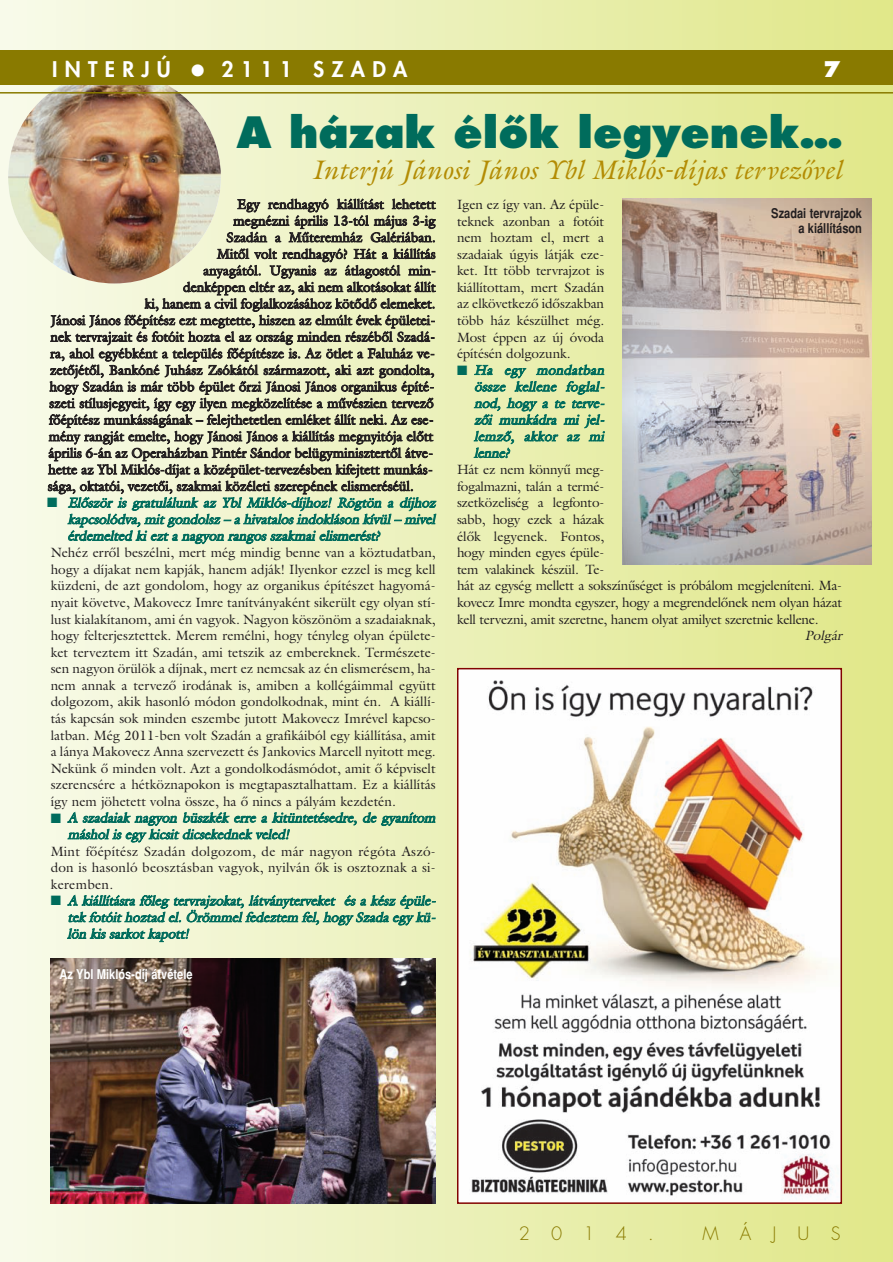
<style>
.page{position:relative;width:893px;height:1262px;background:#fff}
.page>*{position:absolute;margin:0;border:0;box-sizing:border-box;transform-origin:0 0}
.t1{font:700 42px "Futura AH Extra";color:#006c5c}
.t2{font:27px "Galliard AH Italic";color:#b38c04}
.t3{font:800 21px "H Futura";letter-spacing:.345em;color:#fff}
.t4{font:700 21px "H Futura Extra";color:#fff}
.t5{font:300 18px "H Futura";letter-spacing:1.18em;color:#897a00}
.t6{font:13.5px/16.6px "Galliard AH";color:#231f20;text-align:justify}
.t7{font:italic 13.5px/16.6px "Galliard AH";color:#006c5c;text-align:justify}
.t8{font:13.5px/16.6px "Galliard AH";letter-spacing:-.02em;color:#231f20}
.t9{font:700 13.5px/15px "H Helvetica Narrow";color:#231f20;text-align:right}
.t10{font:700 13.5px "H Helvetica Narrow";color:#fff}
.t11{font:italic 13.5px "Galliard AH";color:#231f20}
</style>
<div class="page">
<div style="left:0;top:0;width:892px;height:1261px;background:linear-gradient(to right,#f7faea,#dfe688)"></div>
<img style="left:460px;top:671px;width:379px;height:529px">
<div style="left:457px;top:668px;width:385px;height:535px;border:2px solid #820401"></div>
<img style="left:622px;top:199px;width:249px;height:366px">
<img style="left:8px;top:71px;width:213px;height:212px;border-radius:50%">
<div style="left:0;top:50px;width:892px;height:34px;background:#897a00"></div>
<hr style="left:0;top:92px;width:892px;height:2px;background:#897a00">
<img style="left:51px;top:958px;width:384px;height:245px">
<h3 class="t3" style="left:52px;top:59px;width:120px">INTERJÚ</h3>
<h3 class="t3" style="left:221px;top:59px;width:187px">2111 SZADA</h3>
<h3 class="t4" style="left:823px;top:60px;width:19px">7</h3>
<h1 class="t1" style="left:237px;top:114px;width:606px">A házak élôk legyenek…</h1>
<h2 class="t2" style="left:311px;top:160px;width:532px">Interjú Jánosi János Ybl Miklós-díjas tervezôvel</h2>
<p class="t6" style="left:237px;top:197px;width:200px">Egy rendhagyó kiállítást lehetett</p>
<p class="t6" style="left:233px;top:214px;width:204px">megnézni április 13-tól május 3-ig</p>
<p class="t6" style="left:226px;top:230px;width:210px">Szadán a Mûteremház Galériában.</p>
<p class="t6" style="left:217px;top:247px;width:220px">Mitôl volt rendhagyó? Hát a kiállítás</p>
<p class="t6" style="left:203px;top:263px;width:234px">anyagától. Ugyanis az átlagostól min-</p>
<p class="t6" style="left:183px;top:280px;width:254px">denképpen eltér az, aki nem alkotásokat állít</p>
<p class="t6" style="left:145px;top:296px;width:292px">ki, hanem a civil foglalkozásához kötôdô elemeket.</p>
<p class="t6" style="left:51px;top:313px;width:386px">Jánosi János fôépítész ezt megtette, hiszen az elmúlt évek épületei-</p>
<p class="t6" style="left:50px;top:330px;width:386px">nek tervrajzait és fotóit hozta el az ország minden részébôl Szadá-</p>
<p class="t6" style="left:50px;top:346px;width:386px">ra, ahol egyébként a település fôépítésze is. Az ötlet a Faluház ve-</p>
<p class="t6" style="left:50px;top:363px;width:386px">zetôjétôl, Bankóné Juhász Zsókától származott, aki azt gondolta,</p>
<p class="t6" style="left:50px;top:379px;width:386px">hogy Szadán is már több épület ôrzi Jánosi János organikus építé-</p>
<p class="t6" style="left:49px;top:396px;width:386px">szeti stílusjegyeit, így egy ilyen megközelítése a mûvészien tervezô</p>
<p class="t6" style="left:49px;top:413px;width:386px">fôépítész munkásságának – felejthetetlen emléket állít neki. Az ese-</p>
<p class="t6" style="left:49px;top:429px;width:386px">mény rangját emelte, hogy Jánosi János a kiállítás megnyitója elôtt</p>
<p class="t6" style="left:48px;top:446px;width:386px">április 6-án az Operaházban Pintér Sándor belügyminisztertôl átve-</p>
<p class="t6" style="left:48px;top:462px;width:386px">hette az Ybl Miklós-díjat a középület-tervezésben kifejtett munkás-</p>
<p class="t6" style="left:48px;top:479px;width:367px">sága, oktatói, vezetôi, szakmai közéleti szerepének elismeréséül.</p>
<p class="t7" style="left:67px;top:495px;width:372px;text-indent:-20px">■ Elôször is gratulálunk az Ybl Miklós-díjhoz! Rögtön a díjhoz kap csolódva, mit gondolsz – a hivatalos indokláson kívül – mivel érdemelted ki ezt a nagyon rangos szakmai elismerést?</p>
<p class="t6" style="left:51px;top:545px;width:386px">Nehéz errôl beszélni, mert még mindig benne van a köztudatban, hogy a díjakat nem kapják, hanem adják! Ilyenkor ezzel is meg kell küzdeni, de azt gondolom, hogy az organikus építészet hagyomá&shy;nyait követve, Makovecz Imre tanítványaként sikerült egy olyan stí&shy;lust kialakítanom, ami én vagyok. Nagyon köszönöm a szadaiaknak, hogy felterjesztettek. Merem remélni, hogy tényleg olyan épülete&shy;ket terveztem itt Szadán, ami tetszik az embereknek. Természete&shy;sen nagyon örülök a díjnak, mert ez nemcsak az én elismerésem, ha&shy;nem annak a tervezô irodának is, amiben a kollégáimmal együtt dolgozom, akik hasonló módon gondolkodnak, mint én. A kiállí&shy;tás kapcsán sok minden eszembe jutott Makovecz Imrével kapcso&shy;latban. Még 2011-ben volt Szadán a grafikáiból egy kiállítása, amit a lánya Makovecz Anna szervezett és Jankovics Marcell nyitott meg.<br>Nekünk ô minden volt. Azt a gondolkodásmódot, amit ô képviselt szerencsére a hétköznapokon is megtapasztalhattam. Ez a kiállítás így nem jöhetett volna össze, ha ô nincs a pályám kezdetén.</p>
<p class="t7" style="left:68px;top:810px;width:372px;text-indent:-17px">■ A szadaiak nagyon büszkék erre a kitüntetésedre, de gyanítom máshol is egy kicsit dicsekednek veled!</p>
<p class="t6" style="left:51px;top:844px;width:386px">Mint fôépítész Szadán dolgozom, de már nagyon régóta Aszó&shy;don is hasonló beosztásban vagyok, nyilván ôk is osztoznak a si&shy;keremben.</p>
<p class="t7" style="left:67px;top:893px;width:372px;text-indent:-17px">■ A kiállításra fôleg tervraj zokat, látványterveket és a kész ép üle&shy;tek fotóit hoztad el. Örömmel fedeztem fel, hogy Szada egy kü&shy;lön kis sarkot kap ott!</p>
<p class="t10" style="left:60px;top:969px;width:134px">Az Ybl Miklós-díj átvétele</p>
<p class="t6" style="left:457px;top:197px;width:149px">Igen ez így van. Az épüle&shy;teknek azonban a fotóit nem hoztam el, mert a szadaiak úgyis látják eze&shy;ket. Itt több tervrajzot is kiállítottam, mert Szadán az elkövetkezô idôszakban több ház készülhet még.<br>Most éppen az új óvoda építésén dolgozunk.</p>
<p class="t7" style="left:474px;top:363px;width:134px;text-indent:-17px">■ Ha egy mondatban össze kellene foglal&shy;nod, hogy a te terve&shy;zôi munkádra mi jel&shy;lemzô, akkor az mi lenne?</p>
<p class="t8" style="left:457px;top:462px;width:386px">Hát ez nem könnyû meg-<br>fogalmazni, talán a termé-<br>szetközeliség a legfonto-<br>sabb, hogy ezek a házak<br>élôk legyenek. Fontos,<br>hogy minden egyes épüle-<br>tem valakinek készül. Te-<br>hát az egység mellett a sokszínûséget is próbálom megjeleníteni. Ma&shy;kovecz Imre mondta egyszer, hogy a megrendelônek nem olyan házat kell tervezni, amit szeretne, hanem olyat amilyet szeretnie kellene.</p>
<p class="t11" style="left:804px;top:630px;width:42px">Polgár</p>
<p class="t9" style="left:771px;top:206px;width:92px">Szadai tervrajzok a kiállításon</p>
<h3 class="t5" style="left:518px;top:1224px;width:137px">2014.</h3>
<h3 class="t5" style="left:702px;top:1224px;width:140px">MÁJUS</h3>
</div>
